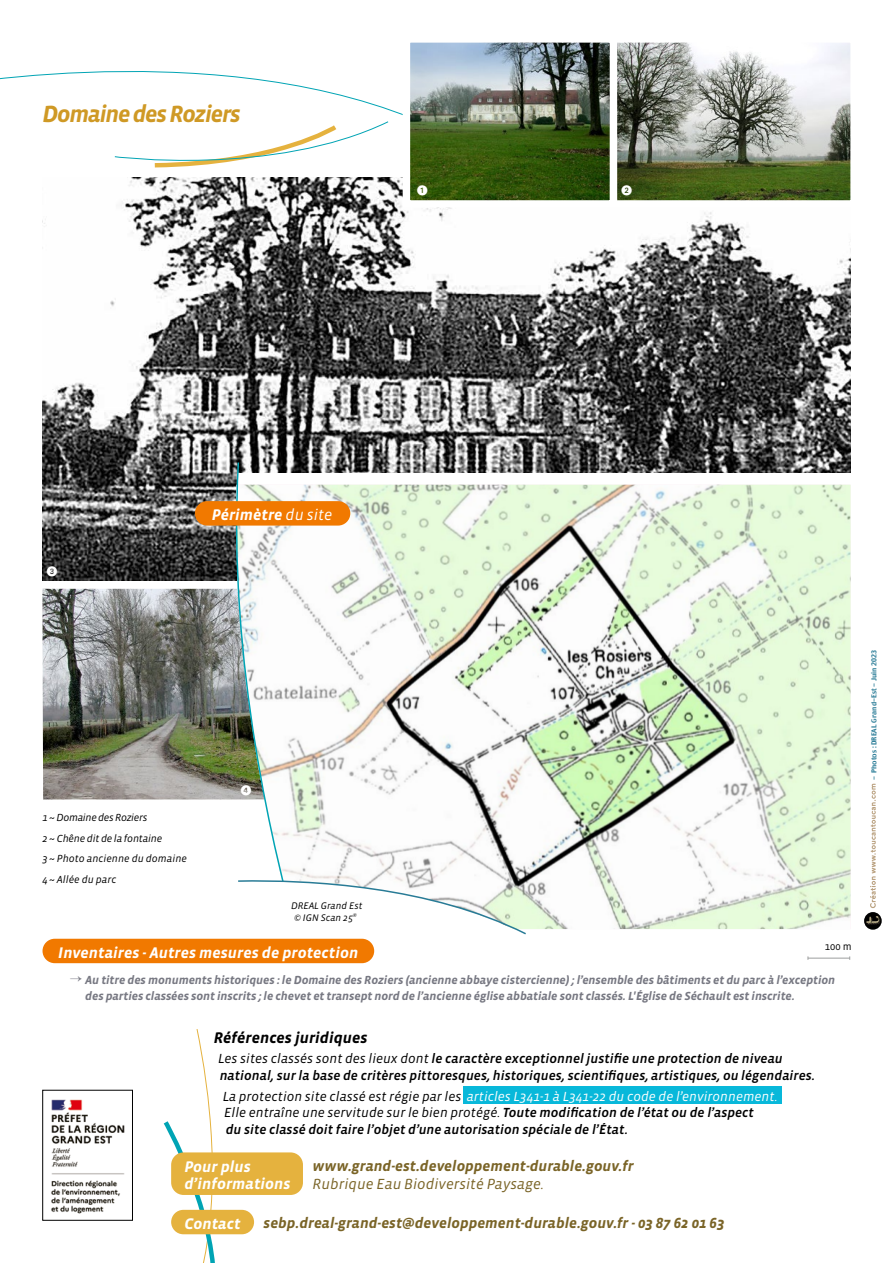
<style>
.page{position:relative;width:893px;height:1263px;background:#fff}
.page>*{position:absolute;margin:0;border:0;box-sizing:border-box;transform-origin:0 0}
.t1{font:italic 700 24px "Vista Sans OTCE";letter-spacing:-.05em;color:#cf9925}
.t2{font:italic 700 15.75px/17.2px "Vista Sans OTCE";color:#fff}
.t3{font:italic 700 15.75px "Vista Sans OTCE";color:#000}
.t4{font:italic 700 15px "Vista Sans OTCE";color:#7a6427}
.t5{font:italic 15px "Vista Sans OTCE";color:#7a6427}
.t6{font:italic 500 13.5px/16.5px "Vista Sans OTCE";color:#000}
.t7{font:italic 700 12px/16.5px "Vista Sans OTCE";letter-spacing:-.01em;color:#777882}
.t8{font:italic 10.5px/20.5px "Vista Sans OTCE";letter-spacing:-.02em;color:#000}
.t9{font:10.5px "European Pi One";color:#fff}
.t10{font:10.5px "Vista Sans OTCE";color:#000}
.t11{font:italic 9.75px/11.1px "Vista Sans OTCE";color:#000;text-align:center}
.t12{font:6.75px "Charcoal";color:#287b96}
.s1{font-weight:400}
.s2{font-weight:400;color:#fff}
</style>
<div class="page">
<img style="left:864px;top:912px;width:18px;height:18px;border-radius:9px">
<svg style="left:870px;top:784px;width:6px;height:124px"></svg>
<img style="left:42px;top:589px;width:185px;height:210px">
<img style="left:43px;top:178px;width:807px;height:402px">
<div style="left:237px;top:473px;width:618px;height:119px;background:#fff"></div>
<img style="left:528px;top:485px;width:322px;height:444px">
<div style="left:195px;top:501px;width:155px;height:25px;background:#f17900;border-radius:12px"></div>
<svg style="left:227px;top:461px;width:301px;height:481px"></svg>
<div style="left:463px;top:1086px;width:319px;height:17px;background:#08b8da"></div>
<svg style="left:163px;top:1029px;width:59px;height:234px"></svg>
<div style="left:171px;top:1152px;width:132px;height:43px;background:#e5b23e;border-radius:12px"></div>
<div style="left:171px;top:1210px;width:83px;height:24px;background:#e5b23e;border-radius:12px"></div>
<div style="left:43px;top:939px;width:331px;height:24px;background:#f17900;border-radius:12px"></div>
<svg style="left:0;top:71px;width:403px;height:97px"></svg>
<img style="left:51px;top:1099px;width:74px;height:115px">
<div style="left:43px;top:1090px;width:90px;height:130px;border:1px solid #000"></div>
<hr style="left:808px;top:958px;width:42px;height:1px;background:#9d9e9e">
<img style="left:412px;top:44px;width:437px;height:155px">
<div style="left:609px;top:35px;width:249px;height:173px;border:8px solid #fff"></div>
<div style="left:403px;top:35px;width:214px;height:173px;border:8px solid #fff"></div>
<h1 class="t1" style="left:43px;top:100px;width:200px">Domaine des Roziers</h1>
<p class="t9" style="left:417px;top:185px;width:12px">1</p>
<p class="t9" style="left:621px;top:185px;width:12px">2</p>
<p class="t9" style="left:47px;top:565px;width:12px">3</p>
<p class="t2" style="left:212px;top:506px;width:122px">Périmètre <span class="s1">du site</span></p>
<p class="t8" style="left:42px;top:807px;width:146px">1 ~ Domaine des Roziers<br>2 ~ Chêne dit de la fontaine<br>3 ~ Photo ancienne du domaine<br>4 ~ Allée du parc</p>
<p class="t9" style="left:241px;top:784px;width:12px">4</p>
<p class="t11" style="left:291px;top:900px;width:73px">DREAL Grand Est © IGN Scan 25<sup>®</sup></p>
<p class="t2" style="left:58px;top:944px;width:301px">Inventaires - Autres mesures de protection</p>
<p class="t10" style="left:825px;top:940px;width:28px">100 m</p>
<p class="t7" style="left:85px;top:971px;width:752px;text-indent:-15px">→ Au titre des monuments historiques : le Domaine des Roziers (ancienne abbaye cistercienne) ; l’ensemble des bâtiments et du parc à l’exception des parties classées sont inscrits ; le chevet et transept nord de l’ancienne église abbatiale sont classés. L'Église de Séchault est inscrite.</p>
<p class="t3" style="left:214px;top:1028px;width:155px">Références juridiques</p>
<p class="t6" style="left:218px;top:1050px;width:598px"><span class="s1">Les sites classés sont des lieux dont</span> le caractère exceptionnel justifie une protection de niveau national, sur la base de critères pittoresques, historiques, scientifiques, artistiques, ou légendaires.</p>
<p class="t6" style="left:223px;top:1087px;width:557px"><span class="s1">La protection site classé est régie par les</span> <span class="s2">articles L341-1 à L341-22 du code de l’environnement.<br></span><span class="s1">Elle entraîne une servitude sur le bien protégé.</span> Toute modification de l’état ou de l’aspect<br>du site classé doit faire l’objet d’une autorisation spéciale de l’État.</p>
<p class="t4" style="left:313px;top:1157px;width:323px">www.grand-est.developpement-durable.gouv.fr</p>
<p class="t5" style="left:313px;top:1175px;width:233px">Rubrique Eau Biodiversité Paysage.</p>
<p class="t2" style="left:184px;top:1158px;width:108px">Pour plus d’informations</p>
<p class="t2" style="left:184px;top:1215px;width:58px">Contact</p>
<p class="t4" style="left:264px;top:1214px;width:462px">sebp.dreal-grand-est@developpement-durable.gouv.fr - 03 87 62 01 63</p>
<p class="t12" style="left:869px;top:780px;width:132px;rotate:-90deg">- Photos : DREAL Grand-Est - Juin 2023</p>
</div>
